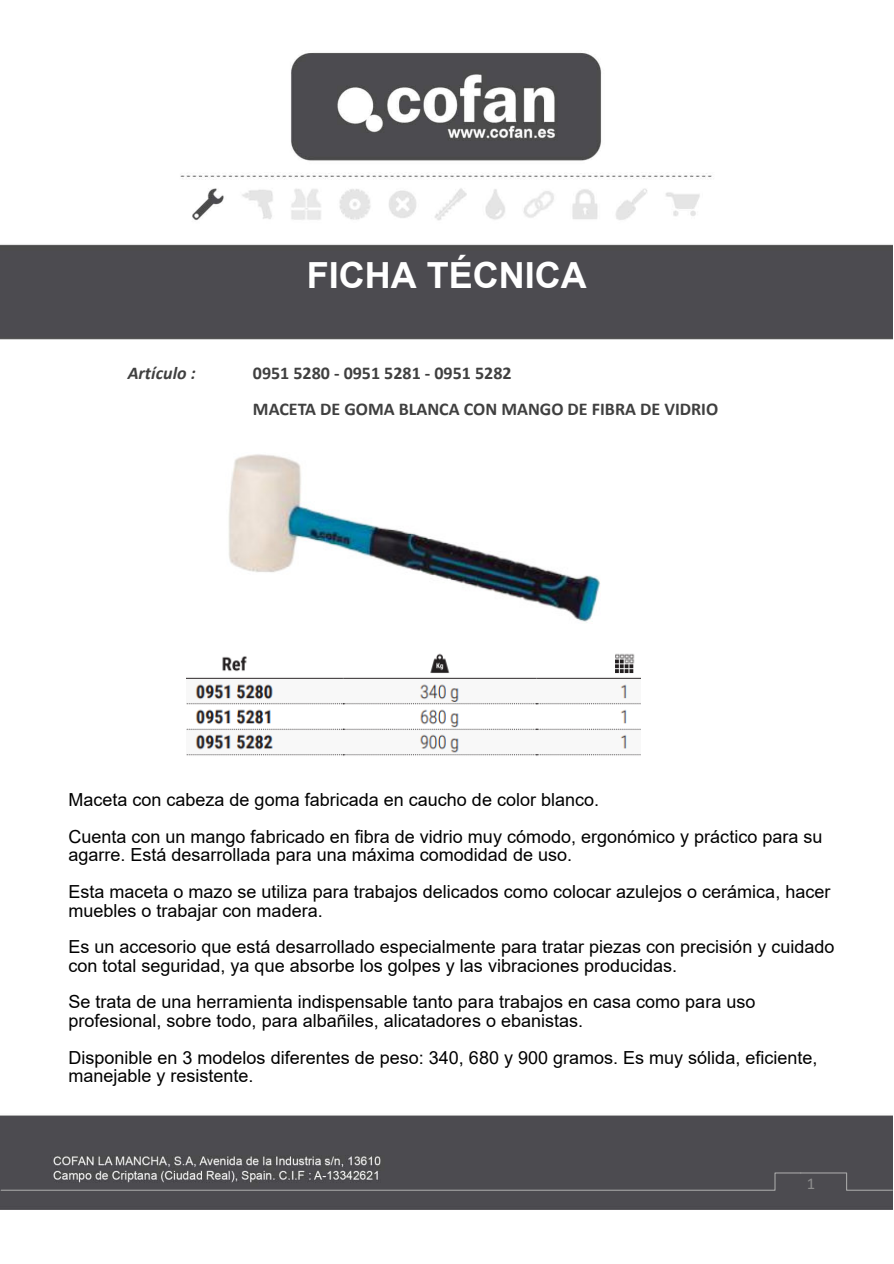
<style>
.page{position:relative;width:894px;height:1264px;background:#fff}
.page>*{position:absolute;margin:0;border:0;box-sizing:border-box;transform-origin:0 0}
.t1{font:700 36px "Arial";color:#fff}
.t2{font:18px/36.6px "Arial";color:#000}
.t3{font:700 18px/36px "Calibri";color:#404040}
.t4{font:italic 700 18px "Calibri";color:#404040}
.t5{font:16.5px "Calibri";color:#8c8c8c}
</style>
<div class="page">
<img style="left:0;top:52px;width:892px;height:1158px">
<img style="left:186px;top:646px;width:454px;height:113px">
<img style="left:225px;top:444px;width:380px;height:181px">
<svg style="left:0;top:1171px;width:893px;height:20px;background:#59585c"></svg>
<h1 class="t1" style="left:307px;top:262px;width:281px">FICHA TÉCNICA</h1>
<p class="t4" style="left:128px;top:365px;width:69px">Artículo :</p>
<p class="t3" style="left:253px;top:356px;width:466px">0951 5280 - 0951 5281 - 0951 5282<br>MACETA DE GOMA BLANCA CON MANGO DE FIBRA DE VIDRIO</p>
<p class="t2" style="left:68px;top:783px;width:755px">Maceta con cabeza de goma fabricada en caucho de color blanco.<br>Cuenta con un mango fabricado en fibra de vidrio muy cómodo, ergonómico y práctico para su</p>
<p class="t2" style="left:68px;top:838px;width:763px">agarre. Está desarrollada para una máxima comodidad de uso.<br>Esta maceta o mazo se utiliza para trabajos delicados como colocar azulejos o cerámica, hacer</p>
<p class="t2" style="left:68px;top:893px;width:767px">muebles o trabajar con madera.<br>Es un accesorio que está desarrollado especialmente para tratar piezas con precisión y cuidado</p>
<p class="t2" style="left:68px;top:948px;width:688px">con total seguridad, ya que absorbe los golpes y las vibraciones producidas.<br>Se trata de una herramienta indispensable tanto para trabajos en casa como para uso</p>
<p class="t2" style="left:68px;top:1004px;width:750px">profesional, sobre todo, para albañiles, alicatadores o ebanistas.<br>Disponible en 3 modelos diferentes de peso: 340, 680 y 900 gramos. Es muy sólida, eficiente,</p>
<p class="t2" style="left:68px;top:1059px;width:187px">manejable y resistente.</p>
<p class="t5" style="left:806px;top:1177px;width:10px">1</p>
</div>
